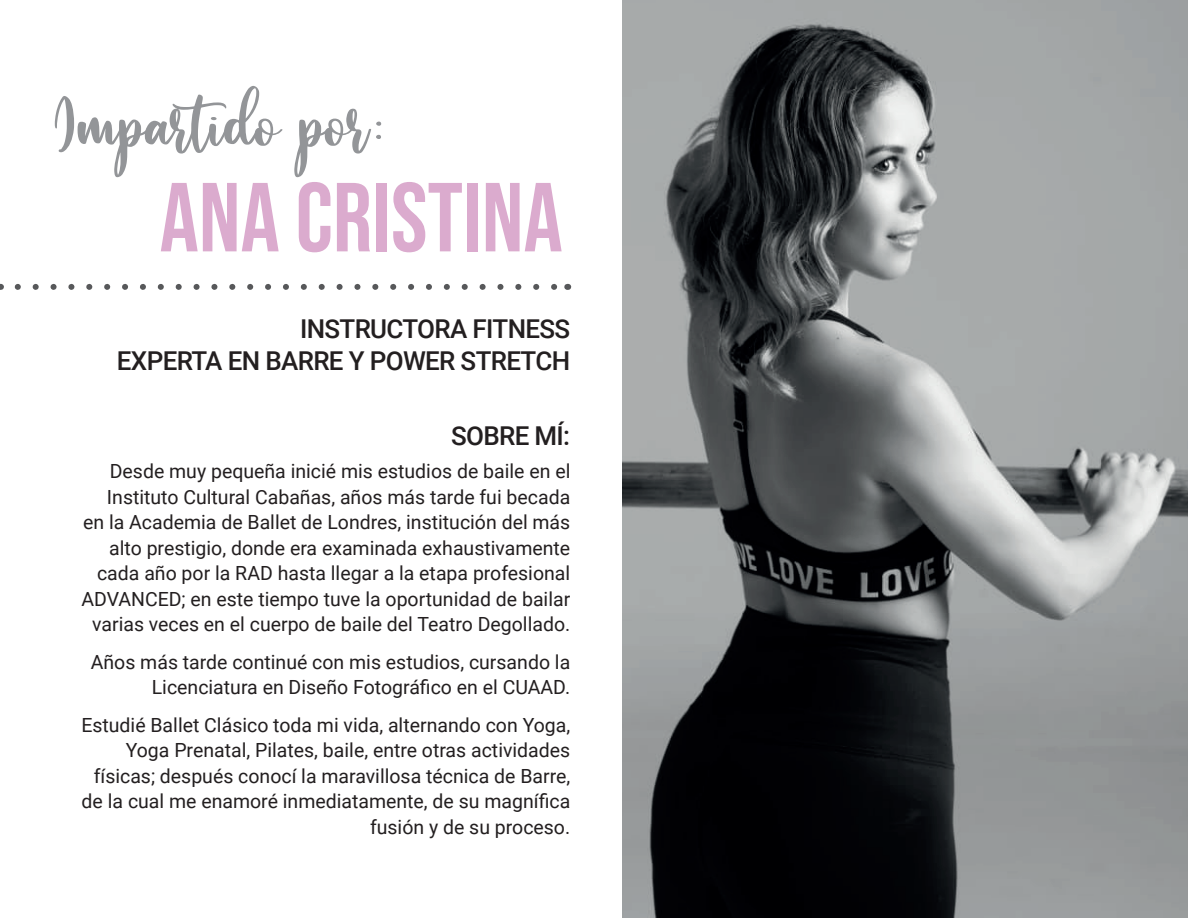
<style>
.page{position:relative;width:1188px;height:918px;background:#fff}
.page>*{position:absolute;margin:0;border:0;box-sizing:border-box;transform-origin:0 0}
.t1{font:97.8px "Bebas Neue";color:#dbabce}
.t2{font:55.65px "caristha";color:#939598}
.t3{font:500 25.95px/31.2px "Roboto";letter-spacing:-.025em;color:#231f20;text-align:right}
.t4{font:19.5px/25.5px "Roboto";color:#231f20;text-align:right}
</style>
<div class="page">
<img style="left:622px;top:0;width:566px;height:918px">
<svg style="left:18px;top:284px;width:540px;height:6px"></svg>
<h2 class="t2" style="left:54px;top:92px;width:332px">Impartido por:</h2>
<h1 class="t1" style="left:160px;top:162px;width:405px">ANA CRISTINA</h1>
<h3 class="t3" style="left:117px;top:313px;width:455px">INSTRUCTORA FITNESS<br>EXPERTA EN BARRE Y POWER STRETCH</h3>
<h3 class="t3" style="left:451px;top:420px;width:121px">SOBRE MÍ:</h3>
<p class="t4" style="left:81px;top:458px;width:490px">Desde muy pequeña inicié mis estudios de baile en el Instituto Cultural Cabañas, años más tarde fui becada en la Academia de Ballet de Londres, institución del más alto prestigio, donde era examinada exhaustivamente cada año por la RAD hasta llegar a la etapa profesional ADVANCED; en este tiempo tuve la oportunidad de bailar varias veces en el cuerpo de baile del Teatro Degollado.</p>
<p class="t4" style="left:91px;top:648px;width:481px">Años más tarde continué con mis estudios, cursando la<br>Licenciatura en Diseño Fotográfico en el CUAAD.</p>
<p class="t4" style="left:81px;top:711px;width:490px">Estudié Ballet Clásico toda mi vida, alternando con Yoga, Yoga Prenatal, Pilates, baile, entre otras actividades físicas; después conocí la maravillosa técnica de Barre, de la cual me enamoré inmediatamente, de su magnífica fusión y de su proceso.</p>
</div>
